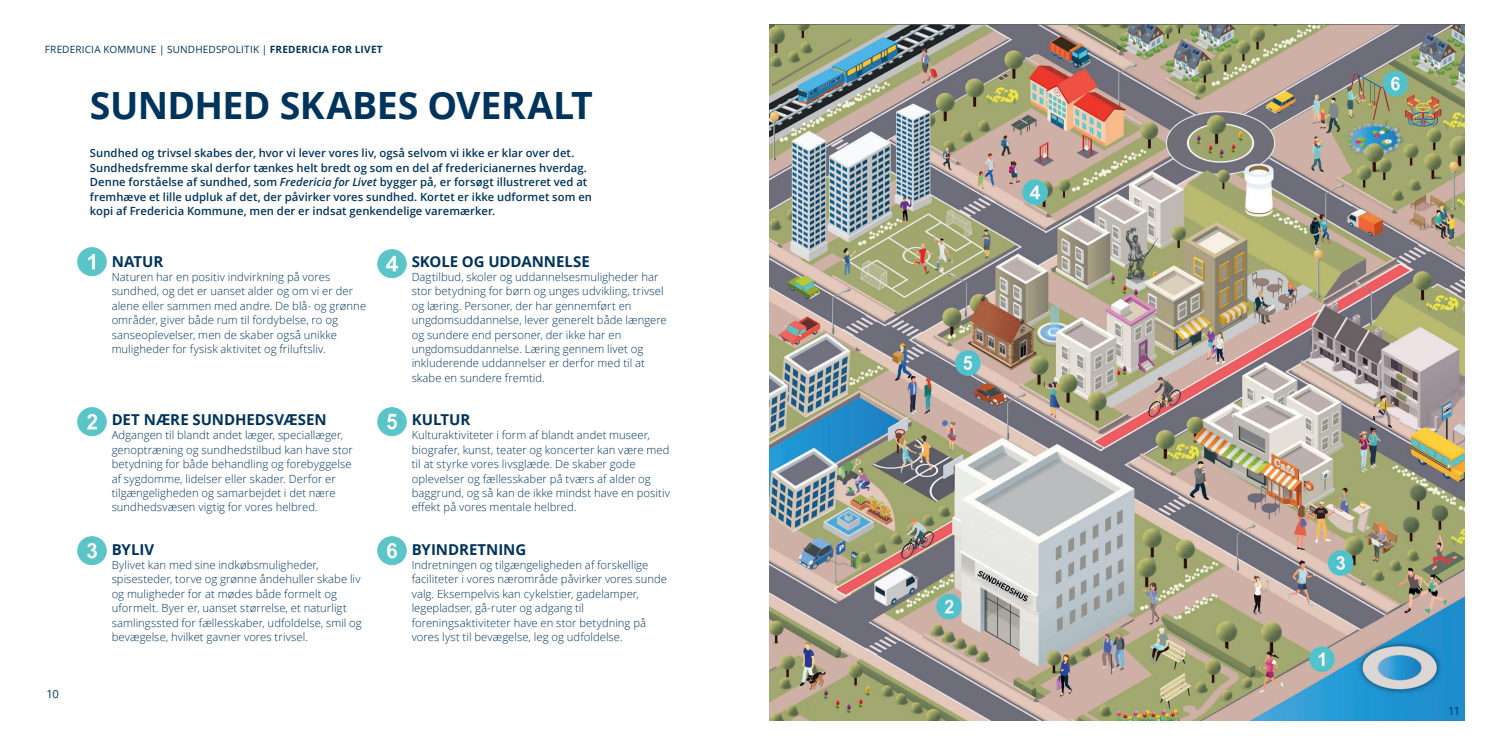
<style>
.page{position:relative;width:1489px;height:745px;background:#fff}
.page>*{position:absolute;margin:0;border:0;box-sizing:border-box;transform-origin:0 0}
.FK_rubrik{font:700 37.5px "Open Sans";letter-spacing:-.01em;color:#00345c}
.FK_brød{font:700 15px "Open Sans";letter-spacing:-.005em;color:#00345c}
.FK_brød-2{font:300 11.25px/14.4px "Open Sans";letter-spacing:.005em;color:#00345c}
.FK_brød-3{font:600 11.25px/14.4px "Open Sans";letter-spacing:.005em;color:#00345c}
.t1{font:11.25px "Open Sans";color:#00345c}
.t2{font:10px "Open Sans";letter-spacing:.015em;color:#00345c}
.s1{font-weight:700}
.s2{font-style:italic}
</style>
<div class="page">
<img style="left:769px;top:25px;width:694px;height:694px">
<img style="left:77px;top:247px;width:30px;height:30px">
<img style="left:77px;top:407px;width:30px;height:30px">
<img style="left:77px;top:536px;width:30px;height:30px">
<img style="left:377px;top:536px;width:30px;height:30px">
<img style="left:377px;top:407px;width:30px;height:30px">
<img style="left:377px;top:249px;width:30px;height:30px">
<p class="t2" style="left:45px;top:42px;width:339px">FREDERICIA KOMMUNE | SUNDHEDSPOLITIK | <span class="s1">FREDERICIA FOR LIVET</span></p>
<p class="FK_rubrik" style="left:90px;top:79px;width:504px">SUNDHED SKABES OVERALT</p>
<p class="FK_brød-3" style="left:90px;top:146px;width:503px">Sundhed og trivsel skabes der, hvor vi lever vores liv, også selvom vi ikke er klar over det.<br>Sundhedsfremme skal derfor tænkes helt bredt og som en del af fredericianernes hverdag.<br>Denne forståelse af sundhed, som <span class="s2">Fredericia for Livet</span> bygger på, er forsøgt illustreret ved at fremhæve et lille udpluk af det, der påvirker vores sundhed. Kortet er ikke udformet som en kopi af Fredericia Kommune, men der er indsat genkendelige varemærker.</p>
<p class="t1" style="left:47px;top:686px;width:14px">10</p>
<p class="FK_brød" style="left:112px;top:250px;width:53px">NATUR</p>
<p class="FK_brød-2" style="left:112px;top:269px;width:256px">Naturen har en positiv indvirkning på vores sundhed, og det er uanset alder og om vi er der alene eller sammen med andre. De blå- og grønne områder, giver både rum til fordybelse, ro og sanseoplevelser, men de skaber også unikke muligheder for fysisk aktivitet og friluftsliv.</p>
<p class="FK_brød" style="left:112px;top:408px;width:216px">DET NÆRE SUNDHEDSVÆSEN</p>
<p class="FK_brød-2" style="left:112px;top:427px;width:242px">Adgangen til blandt andet læger, speciallæger, genoptræning og sundhedstilbud kan have stor betydning for både behandling og forebyggelse af sygdomme, lidelser eller skader. Derfor er tilgængeligheden og samarbejdet i det nære sundhedsvæsen vigtig for vores helbred.</p>
<p class="FK_brød" style="left:112px;top:538px;width:44px">BYLIV</p>
<p class="FK_brød-2" style="left:112px;top:557px;width:252px">Bylivet kan med sine indkøbsmuligheder, spisesteder, torve og grønne åndehuller skabe liv og muligheder for at mødes både formelt og uformelt. Byer er, uanset størrelse, et naturligt samlingssted for fællesskaber, udfoldelse, smil og bevægelse, hvilket gavner vores trivsel.</p>
<p class="FK_brød" style="left:411px;top:250px;width:180px">SKOLE OG UDDANNELSE</p>
<p class="FK_brød-2" style="left:411px;top:269px;width:257px">Dagtilbud, skoler og uddannelsesmuligheder har stor betydning for børn og unges udvikling, trivsel og læring. Personer, der har gennemført en ungdomsuddannelse, lever generelt både længere og sundere end personer, der ikke har en ungdomsuddannelse. Læring gennem livet og inkluderende uddannelser er derfor med til at skabe en sundere fremtid.</p>
<p class="FK_brød" style="left:411px;top:408px;width:60px">KULTUR</p>
<p class="FK_brød-2" style="left:411px;top:427px;width:260px">Kulturaktiviteter i form af blandt andet museer, biografer, kunst, teater og koncerter kan være med til at styrke vores livsglæde. De skaber gode oplevelser og fællesskaber på tværs af alder og baggrund, og så kan de ikke mindst have en positiv effekt på vores mentale helbred.</p>
<p class="FK_brød" style="left:411px;top:538px;width:116px">BYINDRETNING</p>
<p class="FK_brød-2" style="left:411px;top:557px;width:257px">Indretningen og tilgængeligheden af forskellige faciliteter i vores nærområde påvirker vores sunde valg. Eksempelvis kan cykelstier, gadelamper, legepladser, gå-ruter og adgang til foreningsaktiviteter have en stor betydning på vores lyst til bevægelse, leg og udfoldelse.</p>
<p class="t1" style="left:1447px;top:703px;width:14px">11</p>
</div>
